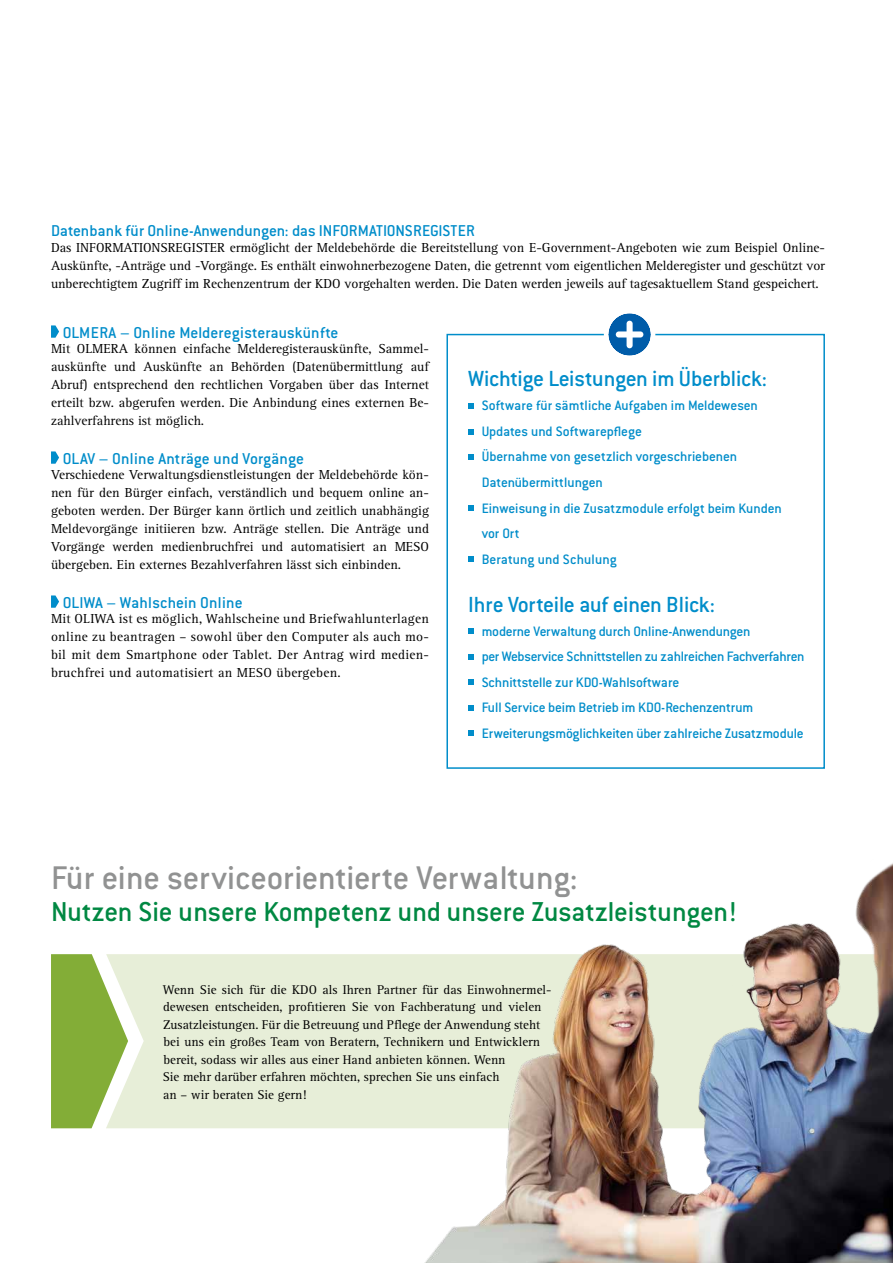
<style>
.page{position:relative;width:893px;height:1263px;background:#fff}
.page>*{position:absolute;margin:0;border:0;box-sizing:border-box;transform-origin:0 0}
.t1{font:500 36px "Conduit ITC Pro";letter-spacing:-.005em;color:#919292}
.t2{font:500 30px "Conduit ITC Pro";letter-spacing:-.005em;color:#008842}
.t3{font:500 24px "Conduit ITC Pro";letter-spacing:-.015em;color:#008dca}
.t4{font:500 17.25px "Conduit ITC Pro";letter-spacing:.005em;color:#008dca}
.t5{font:500 15px/25.5px "Conduit ITC Pro";letter-spacing:-.005em;color:#008dca}
.t6{font:13.5px/18px "Rotis Serif Std";color:#000;text-align:justify}
.t7{font:13.05px/17.4px "Rotis Serif Std";color:#000}
</style>
<div class="page">
<div style="left:128px;top:954px;width:249px;height:174px;background:#e7eed8"></div>
<svg style="left:51px;top:954px;width:77px;height:174px;background:#9ebe62"></svg>
<svg style="left:51px;top:325px;width:8px;height:13px"></svg>
<svg style="left:51px;top:451px;width:8px;height:13px"></svg>
<svg style="left:51px;top:595px;width:8px;height:13px"></svg>
<div style="left:446px;top:334px;width:379px;height:435px;background:#fff;border:2px solid #008dca"></div>
<svg style="left:468px;top:403px;width:6px;height:6px"></svg>
<svg style="left:468px;top:429px;width:6px;height:5px"></svg>
<svg style="left:468px;top:454px;width:6px;height:6px"></svg>
<svg style="left:468px;top:505px;width:6px;height:6px"></svg>
<svg style="left:468px;top:556px;width:6px;height:6px"></svg>
<div style="left:608px;top:313px;width:43px;height:43px;background:#005ca9;border-radius:50%"></div>
<svg style="left:616px;top:321px;width:27px;height:27px"></svg>
<div style="left:604px;top:309px;width:51px;height:51px;border:4px solid #fff;border-radius:50%"></div>
<svg style="left:468px;top:628px;width:6px;height:6px"></svg>
<svg style="left:468px;top:654px;width:6px;height:6px"></svg>
<svg style="left:468px;top:679px;width:6px;height:6px"></svg>
<svg style="left:468px;top:705px;width:6px;height:6px"></svg>
<svg style="left:468px;top:730px;width:6px;height:6px"></svg>
<img style="left:377px;top:863px;width:516px;height:400px">
<p class="t4" style="left:51px;top:221px;width:425px">Datenbank für Online-Anwendungen: das INFORMATIONSREGISTER</p>
<p class="t6" style="left:51px;top:239px;width:775px">Das INFORMATIONSREGISTER ermöglicht der Meldebehörde die Bereitstellung von E-Government-Angeboten wie zum Beispiel Online-Auskünfte, -Anträge und -Vorgänge. Es enthält einwohnerbezogene Daten, die getrennt vom eigentlichen Melderegister und geschützt vor unberechtigtem Zugriff im Rechenzentrum der KDO vorgehalten werden. Die Daten werden jeweils auf tagesaktuellem Stand gespeichert.</p>
<p class="t4" style="left:63px;top:323px;width:277px">OLMERA – Online Melderegisterauskünfte</p>
<p class="t6" style="left:51px;top:340px;width:379px">Mit OLMERA können einfache Melderegisterauskünfte, Sammel&shy;auskünfte und Auskünfte an Behörden (Datenübermittlung auf Abruf) entsprechend den rechtlichen Vorgaben über das Internet erteilt bzw. abgerufen werden. Die Anbindung eines externen Be&shy;zahlverfahrens ist möglich.</p>
<p class="t4" style="left:63px;top:449px;width:243px">OLAV – Online Anträge und Vorgänge</p>
<p class="t6" style="left:51px;top:466px;width:379px">Verschiedene Verwaltungsdienstleistungen der Meldebehörde kön&shy;nen für den Bürger einfach, verständlich und bequem online an&shy;geboten werden. Der Bürger kann örtlich und zeitlich unabhängig Meldevorgänge initiieren bzw. Anträge stellen. Die Anträge und Vorgänge werden medienbruchfrei und automatisiert an MESO übergeben. Ein externes Bezahlverfahren lässt sich einbinden.</p>
<p class="t4" style="left:63px;top:593px;width:181px">OLIWA – Wahlschein Online</p>
<p class="t6" style="left:51px;top:610px;width:379px">Mit OLIWA ist es möglich, Wahlscheine und Briefwahlunterlagen online zu beantragen – sowohl über den Computer als auch mo&shy;bil mit dem Smartphone oder Tablet. Der Antrag wird medien&shy;bruchfrei und automatisiert an MESO übergeben.</p>
<h3 class="t3" style="left:468px;top:365px;width:300px">Wichtige Leistungen im Überblick:</h3>
<p class="t5" style="left:482px;top:393px;width:302px">Software für sämtliche Aufgaben im Meldewesen<br>Updates und Softwarepflege<br>Übernahme von gesetzlich vorgeschriebenen<br>Datenübermittlungen<br>Einweisung in die Zusatzmodule erfolgt beim Kunden vor Ort<br>Beratung und Schulung</p>
<h3 class="t3" style="left:468px;top:591px;width:248px">Ihre Vorteile auf einen Blick:</h3>
<p class="t5" style="left:482px;top:618px;width:324px">moderne Verwaltung durch Online-Anwendungen<br>per Webservice Schnittstellen zu zahlreichen Fachverfahren Schnittstelle zur KDO-Wahlsoftware<br>Full Service beim Betrieb im KDO-Rechenzentrum Erweiterungsmöglichkeiten über zahlreiche Zusatzmodule</p>
<h1 class="t1" style="left:51px;top:858px;width:528px">Für eine serviceorientierte Verwaltung:</h1>
<h2 class="t2" style="left:51px;top:894px;width:688px">Nutzen Sie unsere Kompetenz und unsere Zusatzleistungen!</h2>
<p class="t7" style="left:163px;top:981px;width:390px">Wenn Sie sich für die KDO als Ihren Partner für das Einwohnermel&shy;dewesen entscheiden, profitieren Sie von Fachberatung und vielen Zusatzleistungen. Für die Betreuung und Pflege der Anwendung steht bei uns ein großes Team von Beratern, Technikern und Entwicklern bereit, sodass wir alles aus einer Hand anbieten können. Wenn<br>Sie mehr darüber erfahren möchten, sprechen Sie uns einfach<br>an – wir beraten Sie gern!</p>
</div>
